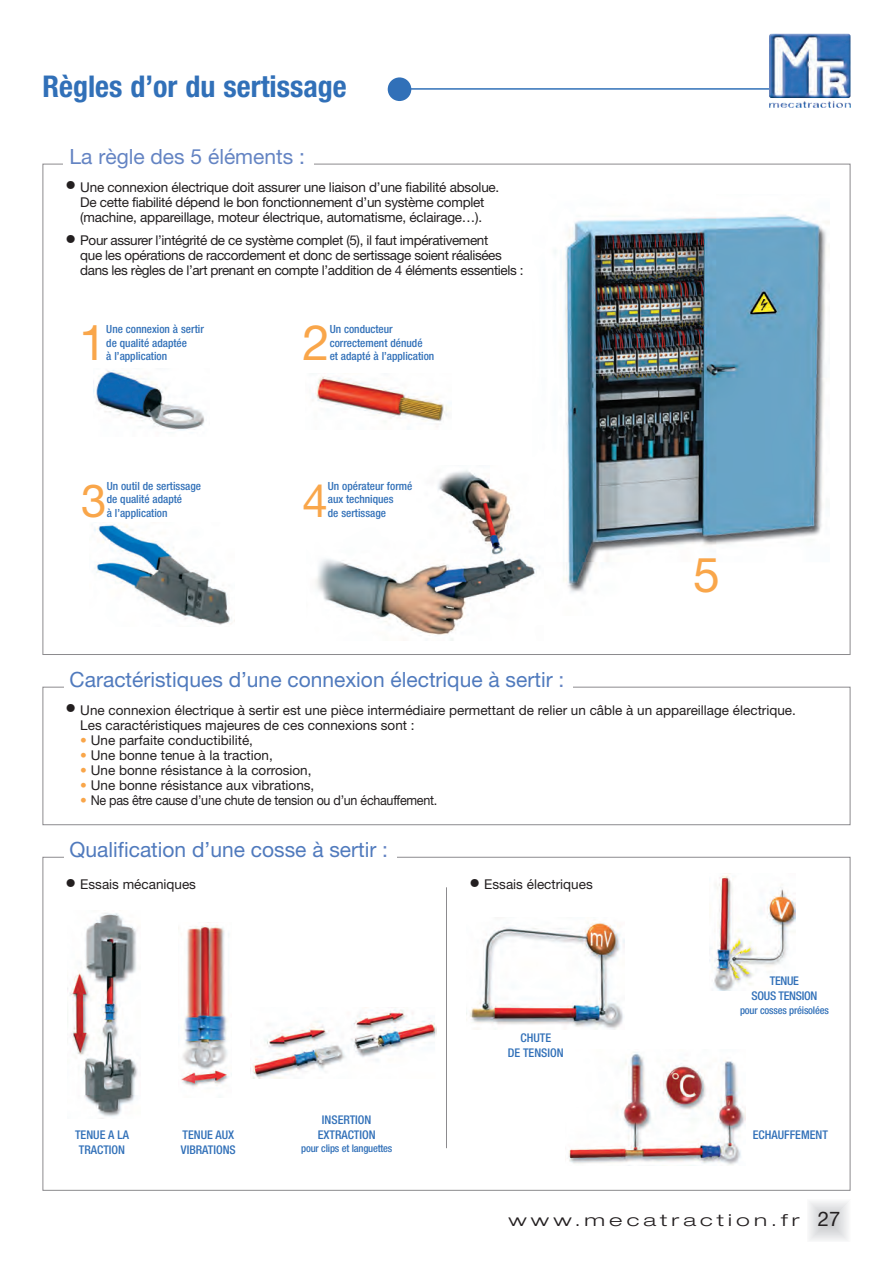
<style>
.page{position:relative;width:893px;height:1263px;background:#fff}
.page>*{position:absolute;margin:0;border:0;box-sizing:border-box;transform-origin:0 0}
.t1{font:49.05px "Helvetica Neue";color:#f9a64a}
.t2{font:48.3px "Helvetica Neue";color:#f9a64a}
.t3{font:45.75px "Helvetica Neue";color:#f9a64a}
.t4{font:700 condensed 30px "Helvetica Neue";color:#3170b8}
.t5{font:21px "Helvetica Neue";color:#507abd}
.t6{font:21px "Helvetica Neue";color:#6484c3}
.t7{font:300 expanded 16.5px "Helvetica Neue";letter-spacing:.2em;color:#231f20;scale:1.25 1}
.t8{font:13.5px/15px "Helvetica Neue";letter-spacing:-.015em;color:#231f20}
.t9{font:13.5px "Helvetica Neue";letter-spacing:-.015em;color:#231f20;scale:.93 1}
.t10{font:500 condensed 12px/15px "Helvetica Neue";color:#3170b8;text-align:center}
.t11{font:500 condensed 12px/15px "Helvetica Neue";letter-spacing:-.025em;color:#3170b8;text-align:center}
.t12{font:500 condensed 11.25px/13.5px "Helvetica Neue";color:#3170b8}
.t13{font:500 condensed 10.5px "Helvetica Neue";letter-spacing:-.02em;color:#3170b8}
.s1{font-weight:300;font-size:22.5px}
.s2{color:#6484c3}
.s3{color:#f9a64a}
.s4{font-weight:400;font-stretch:normal;font-size:20.25px}
</style>
<div class="page">
<hr style="left:400px;top:88px;width:379px;height:2px;background:#3170b8">
<div style="left:388px;top:77px;width:23px;height:24px;background:#3170b8;border-radius:50%"></div>
<svg style="left:809px;top:1201px;width:40px;height:40px"></svg>
<img style="left:795px;top:101px;width:56px;height:7px">
<img style="left:96px;top:370px;width:108px;height:63px">
<img style="left:312px;top:376px;width:136px;height:49px">
<img style="left:94px;top:523px;width:136px;height:102px">
<img style="left:554px;top:214px;width:275px;height:379px">
<div style="left:43px;top:687px;width:807px;height:138px;border:1px solid #8c8b8e"></div>
<div style="left:64px;top:672px;width:509px;height:23px;background:#fff"></div>
<img style="left:70px;top:913px;width:68px;height:204px">
<img style="left:178px;top:925px;width:51px;height:162px">
<img style="left:470px;top:923px;width:154px;height:106px">
<img style="left:710px;top:873px;width:85px;height:117px">
<img style="left:252px;top:1007px;width:185px;height:71px">
<img style="left:568px;top:1052px;width:177px;height:113px">
<hr style="left:446px;top:887px;width:1px;height:261px;background:#8c8b8e">
<img style="left:315px;top:470px;width:225px;height:170px">
<p class="t4" style="left:43px;top:76px;width:306px">Règles d’or du sertissage</p>
<p class="t6" style="left:70px;top:149px;width:237px">La règle des 5 éléments :</p>
<p class="t8" style="left:65px;top:181px;width:436px;text-align:center"><span class="s1">•</span> Une connexion électrique doit assurer une liaison d’une fiabilité absolue.<br>De cette fiabilité dépend le bon fonctionnement d’un système complet (machine, appareillage, moteur électrique, automatisme, éclairage…).</p>
<p class="t8" style="left:80px;top:234px;width:445px;text-indent:-15px"><span class="s1">•</span> Pour assurer l’intégrité de ce système complet (5), il faut impérativement<br>que les opérations de raccordement et donc de sertissage soient réalisées dans les règles de l’art prenant en compte l’addition de 4 éléments essentiels :</p>
<p class="t1" style="left:79px;top:325px;width:29px">1</p>
<p class="t12" style="left:106px;top:324px;width:99px">Une connexion à sertir de qualité adaptée<br>à l’application</p>
<p class="t1" style="left:303px;top:325px;width:29px">2</p>
<p class="t12" style="left:330px;top:324px;width:106px">Un conducteur correctement dénudé<br>et adapté à l’application</p>
<p class="t3" style="left:81px;top:484px;width:27px">3</p>
<p class="t12" style="left:107px;top:480px;width:96px">Un outil de sertissage de qualité adapté<br>à l’application</p>
<p class="t3" style="left:302px;top:484px;width:27px">4</p>
<p class="t12" style="left:328px;top:480px;width:86px">Un opérateur formé aux techniques<br>de sertissage</p>
<p class="t5" style="left:70px;top:672px;width:496px">Caractéristiques d’une connexion électrique à sertir <span class="s2">:</span></p>
<p class="t2" style="left:693px;top:557px;width:28px">5</p>
<p class="t8" style="left:80px;top:704px;width:717px;text-indent:-15px"><span class="s1">•</span> Une connexion électrique à sertir est une pièce intermédiaire permettant de relier un câble à un appareillage électrique.<br>Les caractéristiques majeures de ces connexions sont :</p>
<p class="t8" style="left:80px;top:734px;width:174px"><span class="s3">•</span> Une parfaite conductibilité,</p>
<p class="t8" style="left:80px;top:749px;width:194px"><span class="s3">•</span> Une bonne tenue à la traction,</p>
<p class="t8" style="left:80px;top:764px;width:233px"><span class="s3">•</span> Une bonne résistance à la corrosion,</p>
<p class="t8" style="left:80px;top:779px;width:236px"><span class="s3">•</span> Une bonne résistance aux vibrations,</p>
<p class="t9" style="left:80px;top:795px;width:385px"><span class="s3">•</span> Ne pas être cause d’une chute de tension ou d’un échauffement.</p>
<p class="t5" style="left:70px;top:842px;width:320px">Qualification d’une cosse à sertir <span class="s2">:</span></p>
<p class="t8" style="left:65px;top:878px;width:132px"><span class="s1">•</span> Essais mécaniques</p>
<p class="t8" style="left:469px;top:878px;width:125px"><span class="s1">•</span> Essais électriques</p>
<p class="t10" style="left:75px;top:1128px;width:56px">TENUE A LA<br>TRACTION</p>
<p class="t10" style="left:181px;top:1128px;width:56px;text-align:left">TENUE AUX<br>VIBRATIONS</p>
<p class="t10" style="left:318px;top:1113px;width:60px">INSERTION<br>EXTRACTION</p>
<p class="t13" style="left:301px;top:1145px;width:93px">pour clips et languettes</p>
<p class="t10" style="left:508px;top:1032px;width:57px">CHUTE<br>DE TENSION</p>
<p class="t11" style="left:751px;top:975px;width:67px">TENUE<br>SOUS TENSION</p>
<p class="t13" style="left:740px;top:1006px;width:90px">pour cosses préisolées</p>
<p class="t10" style="left:753px;top:1128px;width:77px">ECHAUFFEMENT</p>
<p class="t7" style="left:508px;top:1214px;width:267px">www.mecatraction.fr <span class="s4">27</span></p>
</div>
